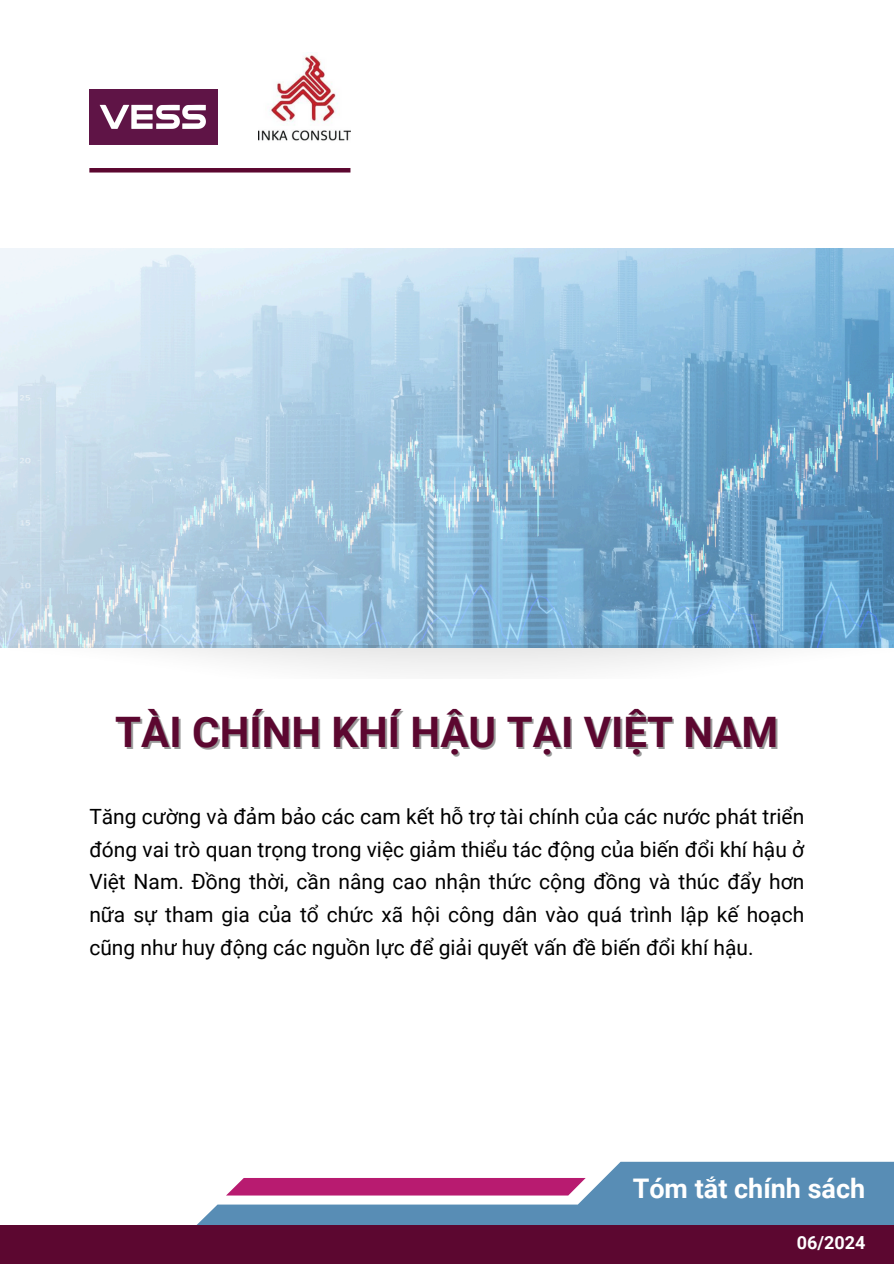
<style>
.page{position:relative;width:894px;height:1264px;background:#fff}
.page>*{position:absolute;margin:0;border:0;box-sizing:border-box;transform-origin:0 0}
.t1{font:700 42px "Roboto";color:#5c0730}
.t2{font:700 27px "Roboto";color:#fff}
.t3{font:21px/32.7px "Roboto";color:#000;text-align:justify}
.t4{font:700 18px "Roboto";color:#fff}
</style>
<div class="page">
<img style="left:0;top:249px;width:893px;height:396px">
<img style="left:0;top:645px;width:893px;height:27px">
<hr style="left:89px;top:168px;width:261px;height:4px;background:#5c0730">
<img style="left:89px;top:89px;width:129px;height:55px">
<svg style="left:198px;top:1161px;width:695px;height:63px;background:#6a99bd"></svg>
<div style="left:0;top:1224px;width:893px;height:38px;background:#5c0730"></div>
<svg style="left:225px;top:1161px;width:360px;height:63px"></svg>
<img style="left:259px;top:52px;width:91px;height:89px">
<p class="t1" style="left:115px;top:708px;width:664px">TÀI CHÍNH KHÍ HẬU TẠI VIỆT NAM</p>
<h1 class="t3" style="left:89px;top:800px;width:716px">Tăng cường và đảm bảo các cam kết hỗ trợ tài chính của các nước phát triển đóng vai trò quan trọng trong việc giảm thiểu tác động của biến đổi khí hậu ở Việt Nam. Đồng thời, cần nâng cao nhận thức cộng đồng và thúc đẩy hơn nữa sự tham gia của tổ chức xã hội công dân vào quá trình lập kế hoạch cũng như huy động các nguồn lực để giải quyết vấn đề biến đổi khí hậu.</h1>
<p class="t2" style="left:632px;top:1173px;width:234px">Tóm tắt chính sách</p>
<p class="t4" style="left:796px;top:1232px;width:70px">06/2024</p>
</div>
